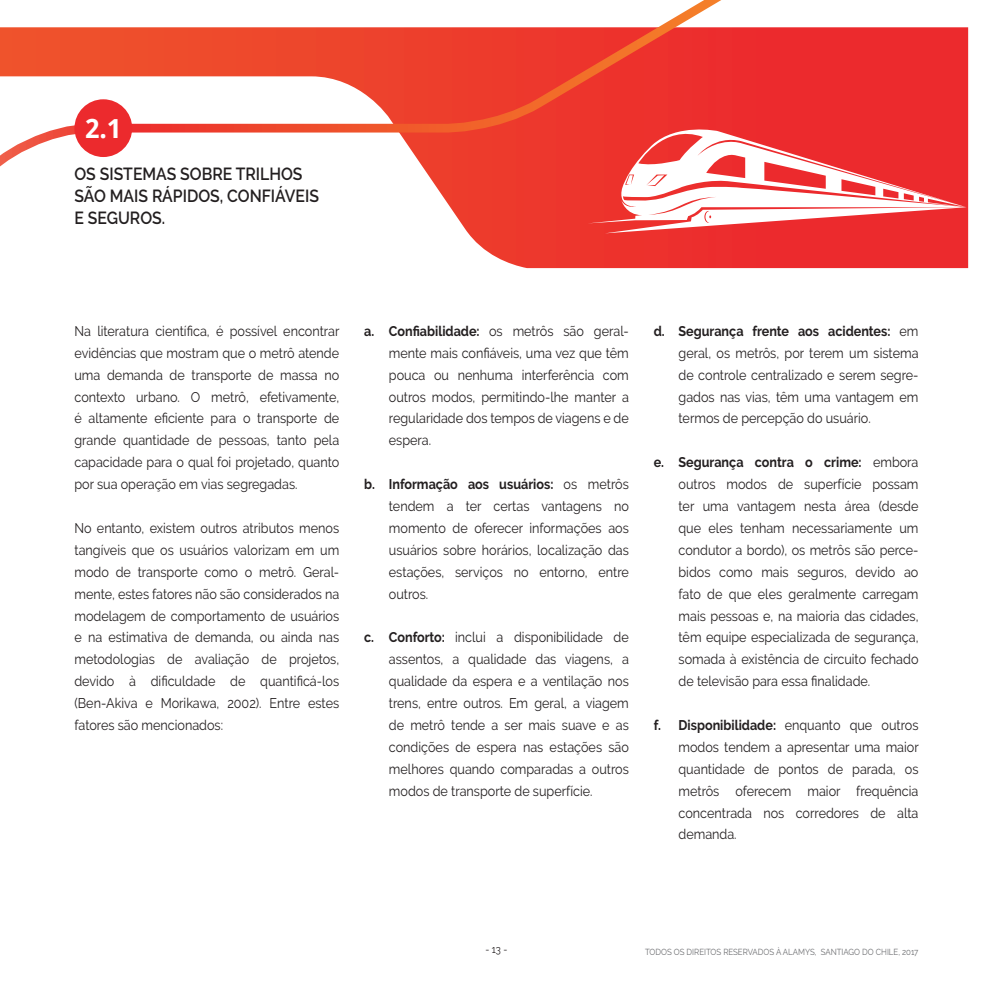
<style>
.page{position:relative;width:993px;height:993px;background:#fff}
.page>*{position:absolute;margin:0;border:0;box-sizing:border-box;transform-origin:0 0}
.numero_capitulo{font:700 26.25px "Droid Sans";color:#fff}
.titulo_2{font:600 17.5px/21.9px "Raleway";color:#231f20;scale:.9 1}
.texto_tab{font:14px/21.9px "Raleway";color:#231f20;text-align:justify;scale:.9 1}
.texto{font:14px/21.9px "Raleway";color:#231f20;text-align:justify;scale:.9 1}
.t1{font:10.5px "Raleway";color:#231f20;scale:.9 1}
.texto_tab-2{font:8.75px "Raleway";color:#6c6d70;scale:.9 1}
.s1{font-weight:700}
</style>
<div class="page">
<svg style="left:462px;top:27px;width:505px;height:241px;background:#ec3232"></svg>
<svg style="left:0;top:0;width:766px;height:224px"></svg>
<div style="left:74px;top:99px;width:58px;height:58px;background:#ec2a2d;border-radius:50%"></div>
<svg style="left:587px;top:122px;width:379px;height:111px;fill:#ed312d"></svg>
<p class="numero_capitulo" style="left:85px;top:114px;width:38px">2.1</p>
<p class="titulo_2" style="left:74px;top:163px;width:273px">OS SISTEMAS SOBRE TRILHOS<br>SÃO MAIS RÁPIDOS, CONFIÁVEIS<br>E SEGUROS.</p>
<p class="texto" style="left:74px;top:320px;width:296px">Na literatura científica, é possível encontrar evidências que mostram que o metrô atende uma demanda de transporte de massa no contexto urbano. O metrô, efetivamente, é altamente eficiente para o transporte de grande quantidade de pessoas, tanto pela capacidade para o qual foi projetado, quanto por sua operação em vias segregadas.</p>
<p class="texto" style="left:74px;top:517px;width:296px">No entanto, existem outros atributos menos tangíveis que os usuários valorizam em um modo de transporte como o metrô. Geral&shy;mente, estes fatores não são considerados na modelagem de comportamento de usuários e na estimativa de demanda, ou ainda nas metodologias de avaliação de projetos, devido à dificuldade de quantificá-los (Ben-Akiva e Morikawa, 2002). Entre estes fatores são mencionados:</p>
<p class="texto_tab" style="left:389px;top:320px;width:268px;text-indent:-25px"><span class="s1">a. Confiabilidade:</span> os metrôs são geral&shy;mente mais confiáveis, uma vez que têm pouca ou nenhuma interferência com outros modos, permitindo-lhe manter a regularidade dos tempos de viagens e de espera.</p>
<p class="texto_tab" style="left:389px;top:473px;width:268px;text-indent:-25px"><span class="s1">b. Informação aos usuários:</span> os metrôs tendem a ter certas vantagens no momento de oferecer informações aos usuários sobre horários, localização das estações, serviços no entorno, entre outros.</p>
<p class="texto_tab" style="left:389px;top:626px;width:268px;text-indent:-25px"><span class="s1">c. Conforto:</span> inclui a disponibilidade de assentos, a qualidade das viagens, a qualidade da espera e a ventilação nos trens, entre outros. Em geral, a viagem de metrô tende a ser mais suave e as condições de espera nas estações são melhores quando comparadas a outros modos de transporte de superfície.</p>
<p class="texto_tab" style="left:678px;top:320px;width:268px;text-indent:-25px"><span class="s1">d. Segurança frente aos acidentes:</span> em geral, os metrôs, por terem um sistema de controle centralizado e serem segre&shy;gados nas vias, têm uma vantagem em termos de percepção do usuário.</p>
<p class="texto_tab" style="left:678px;top:451px;width:268px;text-indent:-25px"><span class="s1">e. Segurança contra o crime:</span> embora outros modos de superfície possam ter uma vantagem nesta área (desde que eles tenham necessariamente um condutor a bordo), os metrôs são perce&shy;bidos como mais seguros, devido ao fato de que eles geralmente carregam mais pessoas e, na maioria das cidades, têm equipe especializada de segurança, somada à existência de circuito fechado de televisão para essa finalidade.</p>
<p class="texto_tab" style="left:678px;top:713px;width:268px;text-indent:-25px"><span class="s1">f. Disponibilidade:</span> enquanto que outros modos tendem a apresentar uma maior quantidade de pontos de parada, os metrôs oferecem maior frequência concentrada nos corredores de alta demanda.</p>
<p class="t1" style="left:485px;top:943px;width:26px">- 13 -</p>
<p class="texto_tab-2" style="left:645px;top:946px;width:305px">TODOS OS DIREITOS RESERVADOS À ALAMYS, SANTIAGO DO CHILE, 2017</p>
</div>
